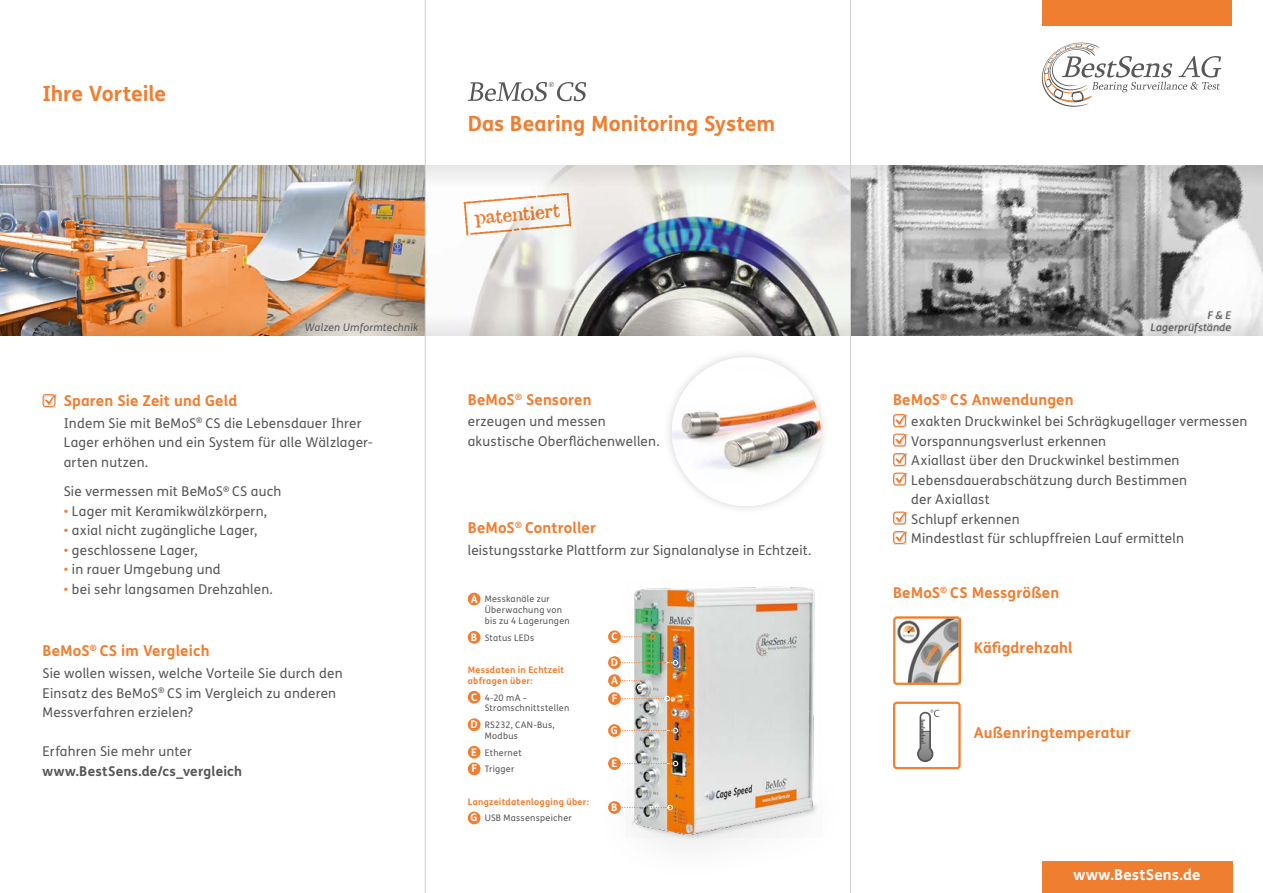
<style>
.page{position:relative;width:1263px;height:893px;background:#fff}
.page>*{position:absolute;margin:0;border:0;box-sizing:border-box;transform-origin:0 0}
.t1{font:700 21px "FS Me";color:#f07e31}
.t2{font:18px "Tshirt";color:#f07e31}
._13134_BSE_Subhead{font:700 15px "FS Me";letter-spacing:.01em;color:#f07e31}
.t3{font:700 15px "FS Me";letter-spacing:.01em;color:#fff}
.t4{font:13.5px/19.5px "FS Me";letter-spacing:.015em;color:#575756}
.t5{font:700 13.5px "FS Me";letter-spacing:.015em;color:#575756}
.t6{font:italic 10.5px/12px "FS Me";letter-spacing:.025em;color:#575756;text-align:right}
.t7{font:700 10.5px "FS Me";color:#fff}
._13134_BSE_Bildunter{font:9px/10.8px "FS Me";letter-spacing:.03em;color:#575756}
._13134_BSE_Bildunter-2{font:700 9px/10.8px "FS Me";letter-spacing:.03em;color:#f07e31}
.s1{color:#f07e31}
</style>
<div class="page">
<img style="left:0;top:187px;width:425px;height:128px">
<img style="left:0;top:315px;width:425px;height:21px">
<svg style="left:0;top:166px;width:425px;height:21px;background:#b6b7bb"></svg>
<svg style="left:270px;top:285px;width:172px;height:170px"></svg>
<img style="left:472px;top:187px;width:378px;height:128px">
<div style="left:894px;top:415px;width:12px;height:13px;background:#e2e2e1"></div>
<div style="left:893px;top:414px;width:13px;height:13px;border:1px solid #f07e31;border-radius:3px"></div>
<svg style="left:895px;top:414px;width:13px;height:11px"></svg>
<div style="left:894px;top:434px;width:12px;height:13px;background:#575755;opacity:.25"></div>
<div style="left:893px;top:434px;width:13px;height:12px;border:1px solid #f07e31;border-radius:3px"></div>
<div style="left:895px;top:434px;width:13px;height:11px;background:#575755;opacity:.25"></div>
<svg style="left:895px;top:434px;width:13px;height:10px"></svg>
<div style="left:894px;top:454px;width:12px;height:13px;background:#e2e2e1"></div>
<div style="left:893px;top:453px;width:13px;height:13px;border:1px solid #f07e31;border-radius:3px"></div>
<svg style="left:895px;top:453px;width:13px;height:11px"></svg>
<div style="left:894px;top:473px;width:12px;height:13px;background:#575755;opacity:.25"></div>
<div style="left:893px;top:473px;width:13px;height:12px;border:1px solid #f07e31;border-radius:3px"></div>
<div style="left:895px;top:473px;width:13px;height:11px;background:#575755;opacity:.25"></div>
<svg style="left:895px;top:473px;width:13px;height:10px"></svg>
<div style="left:894px;top:512px;width:12px;height:13px;background:#575755;opacity:.25"></div>
<div style="left:893px;top:512px;width:13px;height:12px;border:1px solid #f07e31;border-radius:3px"></div>
<div style="left:895px;top:512px;width:13px;height:11px;background:#575755;opacity:.25"></div>
<svg style="left:895px;top:512px;width:13px;height:10px"></svg>
<div style="left:894px;top:532px;width:12px;height:13px;background:#e2e2e1"></div>
<div style="left:893px;top:531px;width:13px;height:13px;border:1px solid #f07e31;border-radius:3px"></div>
<svg style="left:895px;top:531px;width:13px;height:11px"></svg>
<div style="left:1042px;top:861px;width:190px;height:32px;background:#f07e31"></div>
<svg style="left:1042px;top:43px;width:179px;height:64px"></svg>
<div style="left:1042px;top:0;width:190px;height:25px;background:#f07e31"></div>
<img style="left:893px;top:617px;width:68px;height:67px">
<div style="left:893px;top:702px;width:68px;height:67px;border:2px solid #f08031;border-radius:3px"></div>
<svg style="left:917px;top:710px;width:22px;height:52px"></svg>
<svg style="left:426px;top:315px;width:424px;height:21px;background:#afaca9"></svg>
<svg style="left:426px;top:166px;width:424px;height:21px"></svg>
<div style="left:468px;top:593px;width:12px;height:12px;background:#f07e31;border-radius:50%"></div>
<div style="left:468px;top:631px;width:12px;height:13px;background:#f07e31;border-radius:50%"></div>
<div style="left:468px;top:691px;width:12px;height:13px;background:#f07e31;border-radius:50%"></div>
<div style="left:468px;top:718px;width:12px;height:13px;background:#f07e31;border-radius:50%"></div>
<div style="left:468px;top:746px;width:12px;height:13px;background:#f07e31;border-radius:50%"></div>
<div style="left:468px;top:762px;width:12px;height:13px;background:#f07e31;border-radius:50%"></div>
<div style="left:468px;top:812px;width:12px;height:12px;background:#f07e31;border-radius:50%"></div>
<img style="left:631px;top:586px;width:186px;height:251px">
<svg style="left:620px;top:634px;width:36px;height:6px"></svg>
<svg style="left:621px;top:805px;width:52px;height:5px"></svg>
<svg style="left:621px;top:660px;width:57px;height:5px"></svg>
<svg style="left:622px;top:761px;width:56px;height:5px"></svg>
<svg style="left:621px;top:728px;width:57px;height:5px"></svg>
<svg style="left:621px;top:696px;width:49px;height:5px"></svg>
<svg style="left:617px;top:680px;width:26px;height:10px"></svg>
<div style="left:608px;top:630px;width:13px;height:13px;background:#f07e31;border-radius:50%"></div>
<div style="left:608px;top:801px;width:13px;height:13px;background:#f07e31;border-radius:50%"></div>
<div style="left:608px;top:656px;width:13px;height:13px;background:#f07e31;border-radius:50%"></div>
<div style="left:608px;top:757px;width:13px;height:13px;background:#f07e31;border-radius:50%"></div>
<div style="left:608px;top:724px;width:13px;height:13px;background:#f07e31;border-radius:50%"></div>
<div style="left:608px;top:692px;width:13px;height:13px;background:#f07e31;border-radius:50%"></div>
<div style="left:608px;top:674px;width:13px;height:13px;background:#f07e31;border-radius:50%"></div>
<svg style="left:468px;top:82px;width:118px;height:19px"></svg>
<img style="left:851px;top:166px;width:412px;height:170px">
<img style="left:672px;top:357px;width:149px;height:149px">
<svg style="left:463px;top:193px;width:108px;height:43px"></svg>
<div style="left:1150px;top:311px;width:82px;height:23px;background:#000;opacity:.25"></div>
<div style="left:43px;top:395px;width:13px;height:13px;background:#f4e0d2"></div>
<div style="left:43px;top:394px;width:12px;height:13px;border:1px solid #f07e31;border-radius:3px"></div>
<svg style="left:44px;top:394px;width:13px;height:11px"></svg>
<hr style="left:425px;top:0;width:1px;height:893px;background:#d0d0d0">
<hr style="left:850px;top:0;width:1px;height:893px;background:#d0d0d0">
<p class="t1" style="left:43px;top:77px;width:125px">Ihre Vorteile</p>
<p class="t6" style="left:305px;top:321px;width:115px">Walzen Umformtechnik</p>
<p class="_13134_BSE_Subhead" style="left:64px;top:389px;width:175px">Sparen Sie Zeit und Geld</p>
<p class="t4" style="left:64px;top:413px;width:310px">Indem Sie mit BeMoS<sup>®</sup> CS die Lebensdauer Ihrer<br>Lager erhöhen und ein System für alle Wälzlager&shy;arten nutzen.</p>
<p class="t4" style="left:64px;top:481px;width:219px">Sie vermessen mit BeMoS<sup>®</sup> CS auch</p>
<p class="t4" style="left:64px;top:501px;width:205px"><span class="s1">•</span> Lager mit Keramikwälzkörpern,</p>
<p class="t4" style="left:64px;top:520px;width:195px"><span class="s1">•</span> axial nicht zugängliche Lager,</p>
<p class="t4" style="left:64px;top:540px;width:135px"><span class="s1">•</span> geschlossene Lager,</p>
<p class="t4" style="left:64px;top:559px;width:158px"><span class="s1">•</span> in rauer Umgebung und</p>
<p class="t4" style="left:64px;top:579px;width:211px"><span class="s1">•</span> bei sehr langsamen Drehzahlen.</p>
<p class="_13134_BSE_Subhead" style="left:43px;top:639px;width:168px">BeMoS<sup>®</sup> CS im Vergleich</p>
<p class="t4" style="left:43px;top:663px;width:302px">Sie wollen wissen, welche Vorteile Sie durch den</p>
<p class="t4" style="left:43px;top:683px;width:295px">Einsatz des BeMoS<sup>®</sup> CS im Vergleich zu anderen<br>Messverfahren erzielen?</p>
<p class="t4" style="left:43px;top:741px;width:151px">Erfahren Sie mehr unter</p>
<p class="t5" style="left:43px;top:760px;width:201px">www.BestSens.de/cs_vergleich</p>
<p class="t1" style="left:468px;top:107px;width:309px">Das Bearing Monitoring System</p>
<h2 class="t2" style="left:474px;top:206px;width:87px;rotate:-5deg">patentiert</h2>
<p class="_13134_BSE_Subhead" style="left:468px;top:388px;width:125px">BeMoS<sup>®</sup> Sensoren</p>
<p class="t4" style="left:468px;top:411px;width:193px">erzeugen und messen akustische Oberflächenwellen.</p>
<p class="_13134_BSE_Subhead" style="left:468px;top:516px;width:130px">BeMoS<sup>®</sup> Controller</p>
<p class="t4" style="left:468px;top:540px;width:345px">leistungsstarke Plattform zur Signalanalyse in Echtzeit.</p>
<p class="t7" style="left:471px;top:591px;width:8px">A</p>
<p class="_13134_BSE_Bildunter" style="left:485px;top:594px;width:87px">Messkanäle zur<br>Überwachung von bis zu 4 Lagerungen</p>
<p class="t7" style="left:471px;top:629px;width:8px">B</p>
<p class="_13134_BSE_Bildunter" style="left:485px;top:632px;width:51px">Status LEDs</p>
<p class="_13134_BSE_Bildunter-2" style="left:468px;top:664px;width:98px">Messdaten in Echtzeit abfragen über:</p>
<p class="t7" style="left:471px;top:689px;width:8px">C</p>
<p class="_13134_BSE_Bildunter" style="left:485px;top:692px;width:86px">4-20 mA –<br>Stromschnittstellen</p>
<p class="t7" style="left:471px;top:716px;width:9px">D</p>
<p class="_13134_BSE_Bildunter" style="left:485px;top:719px;width:71px">RS232, CAN-Bus,<br>Modbus</p>
<p class="t7" style="left:471px;top:744px;width:7px">E</p>
<p class="_13134_BSE_Bildunter" style="left:485px;top:747px;width:38px">Ethernet</p>
<p class="t7" style="left:471px;top:760px;width:7px">F</p>
<p class="_13134_BSE_Bildunter" style="left:485px;top:763px;width:31px">Trigger</p>
<p class="_13134_BSE_Bildunter-2" style="left:468px;top:796px;width:123px">Langzeitdatenlogging über:</p>
<p class="t7" style="left:471px;top:810px;width:8px">G</p>
<p class="_13134_BSE_Bildunter" style="left:485px;top:813px;width:89px">USB Massenspeicher</p>
<p class="t7" style="left:611px;top:628px;width:8px">C</p>
<p class="t7" style="left:611px;top:654px;width:9px">D</p>
<p class="t7" style="left:611px;top:672px;width:8px">A</p>
<p class="t7" style="left:612px;top:690px;width:7px">F</p>
<p class="t7" style="left:611px;top:722px;width:8px">G</p>
<p class="t7" style="left:611px;top:755px;width:7px">E</p>
<p class="t7" style="left:611px;top:799px;width:8px">B</p>
<p class="t6" style="left:1151px;top:309px;width:82px">F &amp; E<br>Lagerprüfstände</p>
<p class="_13134_BSE_Subhead" style="left:893px;top:388px;width:182px">BeMoS<sup>®</sup> CS Anwendungen</p>
<p class="t4" style="left:911px;top:411px;width:338px">exakten Druckwinkel bei Schrägkugellager vermessen</p>
<p class="t4" style="left:911px;top:431px;width:196px">Vorspannungsverlust erkennen</p>
<p class="t4" style="left:911px;top:450px;width:270px">Axiallast über den Druckwinkel bestimmen</p>
<p class="t4" style="left:911px;top:470px;width:277px">Lebensdauerabschätzung durch Bestimmen der Axiallast</p>
<p class="t4" style="left:911px;top:509px;width:110px">Schlupf erkennen</p>
<p class="t4" style="left:911px;top:528px;width:274px">Mindestlast für schlupffreien Lauf ermitteln</p>
<p class="_13134_BSE_Subhead" style="left:893px;top:581px;width:168px">BeMoS<sup>®</sup> CS Messgrößen</p>
<p class="_13134_BSE_Subhead" style="left:974px;top:636px;width:100px">Käfigdrehzahl</p>
<p class="_13134_BSE_Subhead" style="left:974px;top:721px;width:158px">Außenringtemperatur</p>
<p class="t3" style="left:1073px;top:863px;width:128px">www.BestSens.de</p>
</div>
